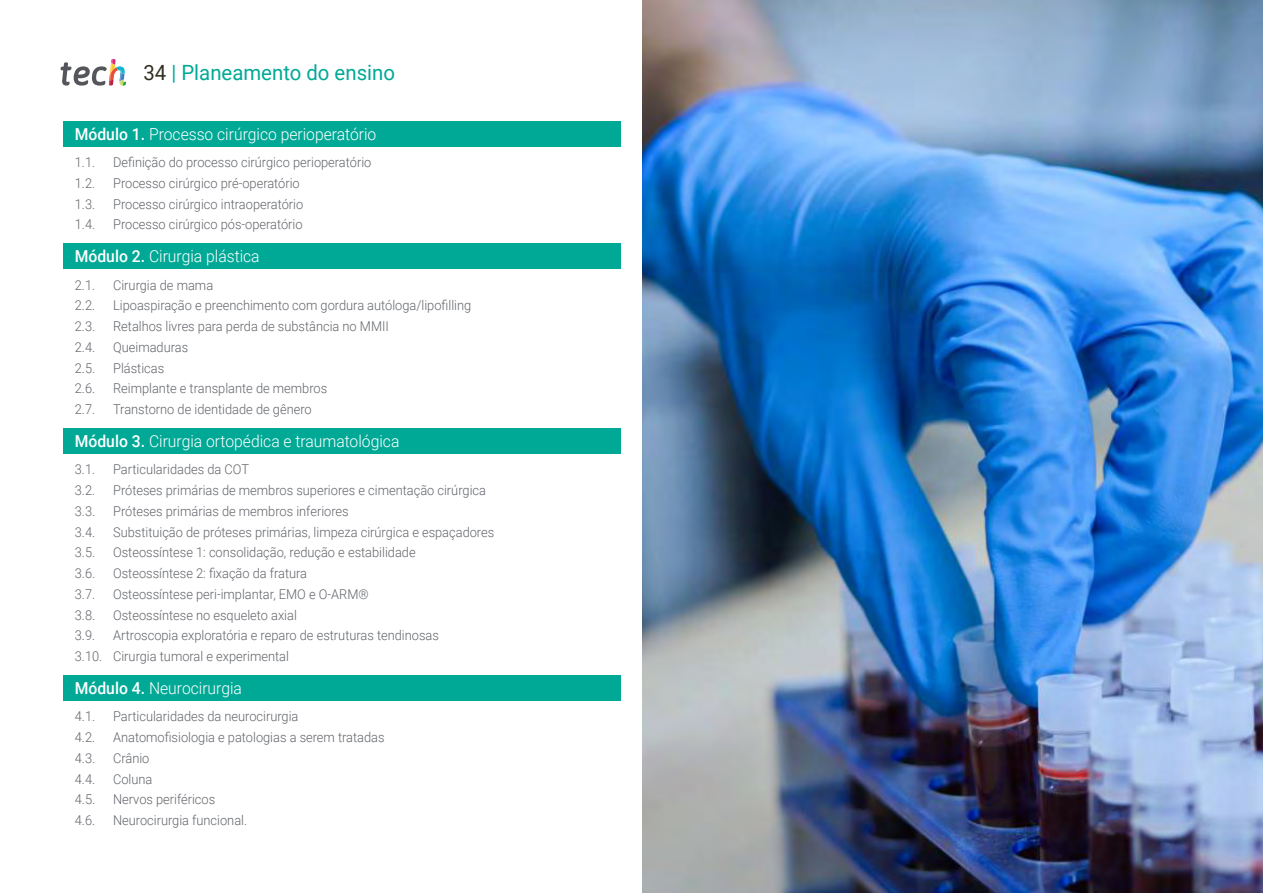
<style>
.page{position:relative;width:1263px;height:893px;background:#fff}
.page>*{position:absolute;margin:0;border:0;box-sizing:border-box;transform-origin:0 0}
.t1{font:21px "Roboto";color:#00a996}
.t2{font:300 16.5px "Roboto";color:#fff;scale:.95 1}
.t3{font:300 13.5px/20.7px "Roboto";color:#61646a;scale:.95 1}
.s1{color:#312e20}
.s2{font-weight:500}
</style>
<div class="page">
<svg style="left:61px;top:59px;width:65px;height:27px"></svg>
<div style="left:64px;top:121px;width:557px;height:25px;background:#00a996"></div>
<div style="left:64px;top:244px;width:557px;height:25px;background:#00a996"></div>
<div style="left:64px;top:428px;width:557px;height:25px;background:#00a996"></div>
<div style="left:64px;top:675px;width:557px;height:25px;background:#00a996"></div>
<img style="left:642px;top:0;width:621px;height:893px">
<h1 class="t1" style="left:144px;top:57px;width:253px"><span class="s1">34</span> | Planeamento do ensino</h1>
<p class="t2" style="left:75px;top:123px;width:319px"><span class="s2">Módulo 1.</span> Processo cirúrgico perioperatório</p>
<p class="t3" style="left:75px;top:151px;width:23px">1.1.</p>
<p class="t3" style="left:113px;top:151px;width:273px">Definição do processo cirúrgico perioperatório</p>
<p class="t3" style="left:75px;top:172px;width:23px">1.2.</p>
<p class="t3" style="left:113px;top:172px;width:198px">Processo cirúrgico pré-operatório</p>
<p class="t3" style="left:75px;top:193px;width:23px">1.3.</p>
<p class="t3" style="left:113px;top:193px;width:202px">Processo cirúrgico intraoperatório</p>
<p class="t3" style="left:75px;top:214px;width:23px">1.4.</p>
<p class="t3" style="left:113px;top:214px;width:201px">Processo cirúrgico pós-operatório</p>
<p class="t2" style="left:75px;top:245px;width:196px"><span class="s2">Módulo 2.</span> Cirurgia plástica</p>
<p class="t3" style="left:75px;top:274px;width:23px">2.1.</p>
<p class="t3" style="left:113px;top:274px;width:107px">Cirurgia de mama</p>
<p class="t3" style="left:75px;top:295px;width:23px">2.2.</p>
<p class="t3" style="left:113px;top:295px;width:378px">Lipoaspiração e preenchimento com gordura autóloga/lipofilling</p>
<p class="t3" style="left:75px;top:315px;width:23px">2.3.</p>
<p class="t3" style="left:113px;top:315px;width:292px">Retalhos livres para perda de substância no MMII</p>
<p class="t3" style="left:75px;top:336px;width:23px">2.4.</p>
<p class="t3" style="left:113px;top:336px;width:81px">Queimaduras</p>
<p class="t3" style="left:75px;top:357px;width:23px">2.5.</p>
<p class="t3" style="left:113px;top:357px;width:55px">Plásticas</p>
<p class="t3" style="left:75px;top:378px;width:23px">2.6.</p>
<p class="t3" style="left:113px;top:378px;width:227px">Reimplante e transplante de membros</p>
<p class="t3" style="left:75px;top:398px;width:23px">2.7.</p>
<p class="t3" style="left:113px;top:398px;width:211px">Transtorno de identidade de gênero</p>
<p class="t2" style="left:75px;top:430px;width:343px"><span class="s2">Módulo 3.</span> Cirurgia ortopédica e traumatológica</p>
<p class="t3" style="left:75px;top:459px;width:23px">3.1.</p>
<p class="t3" style="left:113px;top:459px;width:145px">Particularidades da COT</p>
<p class="t3" style="left:75px;top:479px;width:23px">3.2.</p>
<p class="t3" style="left:113px;top:479px;width:394px">Próteses primárias de membros superiores e cimentação cirúrgica</p>
<p class="t3" style="left:75px;top:500px;width:23px">3.3.</p>
<p class="t3" style="left:113px;top:500px;width:249px">Próteses primárias de membros inferiores</p>
<p class="t3" style="left:75px;top:521px;width:23px">3.4.</p>
<p class="t3" style="left:113px;top:521px;width:403px">Substituição de próteses primárias, limpeza cirúrgica e espaçadores</p>
<p class="t3" style="left:75px;top:542px;width:23px">3.5.</p>
<p class="t3" style="left:113px;top:542px;width:320px">Osteossíntese 1: consolidação, redução e estabilidade</p>
<p class="t3" style="left:75px;top:562px;width:23px">3.6.</p>
<p class="t3" style="left:113px;top:562px;width:206px">Osteossíntese 2: fixação da fratura</p>
<p class="t3" style="left:75px;top:583px;width:23px">3.7.</p>
<p class="t3" style="left:113px;top:583px;width:271px">Osteossíntese peri-implantar, EMO e O-ARM®</p>
<p class="t3" style="left:75px;top:604px;width:23px">3.8.</p>
<p class="t3" style="left:113px;top:604px;width:195px">Osteossíntese no esqueleto axial</p>
<p class="t3" style="left:75px;top:625px;width:23px">3.9.</p>
<p class="t3" style="left:75px;top:625px;width:385px;text-indent:38px">Artroscopia exploratória e reparo de estruturas tendinosas<br>3.10. Cirurgia tumoral e experimental</p>
<p class="t2" style="left:75px;top:677px;width:177px"><span class="s2">Módulo 4.</span> Neurocirurgia</p>
<p class="t3" style="left:75px;top:706px;width:23px">4.1.</p>
<p class="t3" style="left:113px;top:706px;width:197px">Particularidades da neurocirurgia</p>
<p class="t3" style="left:75px;top:726px;width:23px">4.2.</p>
<p class="t3" style="left:113px;top:726px;width:287px">Anatomofisiologia e patologias a serem tratadas</p>
<p class="t3" style="left:75px;top:747px;width:23px">4.3.</p>
<p class="t3" style="left:113px;top:747px;width:40px">Crânio</p>
<p class="t3" style="left:75px;top:768px;width:23px">4.4.</p>
<p class="t3" style="left:113px;top:768px;width:43px">Coluna</p>
<p class="t3" style="left:75px;top:789px;width:23px">4.5.</p>
<p class="t3" style="left:113px;top:789px;width:109px">Nervos periféricos</p>
<p class="t3" style="left:75px;top:809px;width:23px">4.6.</p>
<p class="t3" style="left:113px;top:809px;width:143px">Neurocirurgia funcional.</p>
</div>
